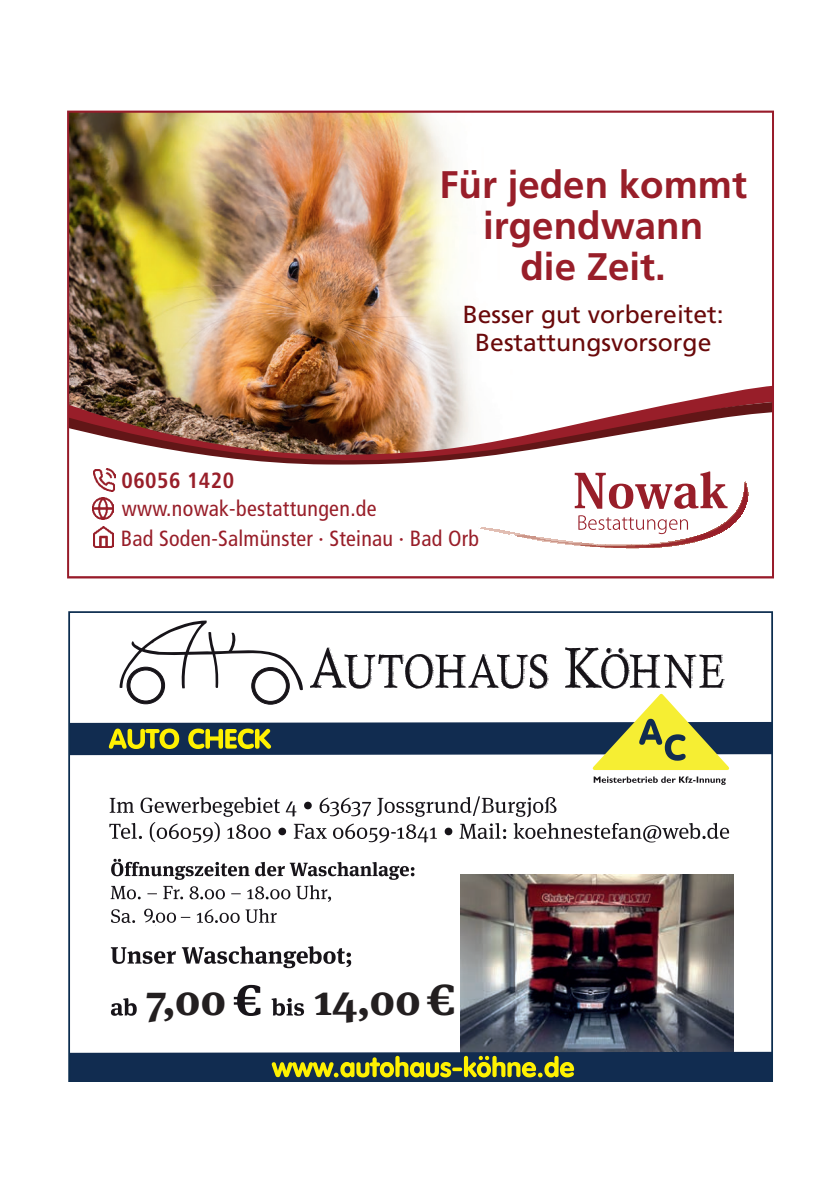
<style>
.page{position:relative;width:840px;height:1191px;background:#fff}
.page>*{position:absolute;margin:0;border:0;box-sizing:border-box;transform-origin:0 0}
.t1{font:700 43.4px "Meta Serif";color:#231f20}
.t2{font:700 38.4px/41.2px "Frutiger LT Std";color:#981e29;text-align:center}
.t3{font:24.6px/27.4px "Frutiger LT Std";color:#6a090a;text-align:center}
.t4{font:condensed 22px/30px "Frutiger LT Std";letter-spacing:.01em;color:#981e29}
.t5{font:700 condensed 22px "Frutiger LT Std";letter-spacing:.02em;color:#981e29}
</style>
<div class="page">
<svg style="left:68px;top:611px;width:704px;height:470px"></svg>
<img style="left:70px;top:114px;width:679px;height:435px">
<img style="left:70px;top:383px;width:700px;height:15px">
<img style="left:70px;top:398px;width:700px;height:66px">
<div style="left:67px;top:111px;width:706px;height:467px;border:2px solid #981b2a"></div>
<h2 class="t2" style="left:439px;top:164px;width:309px">Für jeden kommt irgendwann<br>die Zeit.</h2>
<p class="t3" style="left:462px;top:301px;width:262px">Besser gut vorbereitet:<br>Bestattungsvorsorge</p>
<p class="t5" style="left:121px;top:468px;width:114px">06056 1420</p>
<p class="t4" style="left:121px;top:493px;width:359px">www.nowak-bestattungen.de<br>Bad Soden-Salmünster · Steinau · Bad Orb</p>
<h1 class="t1" style="left:146px;top:964px;width:82px">7,00</h1>
<h1 class="t1" style="left:313px;top:964px;width:144px">14,00 €</h1>
</div>
